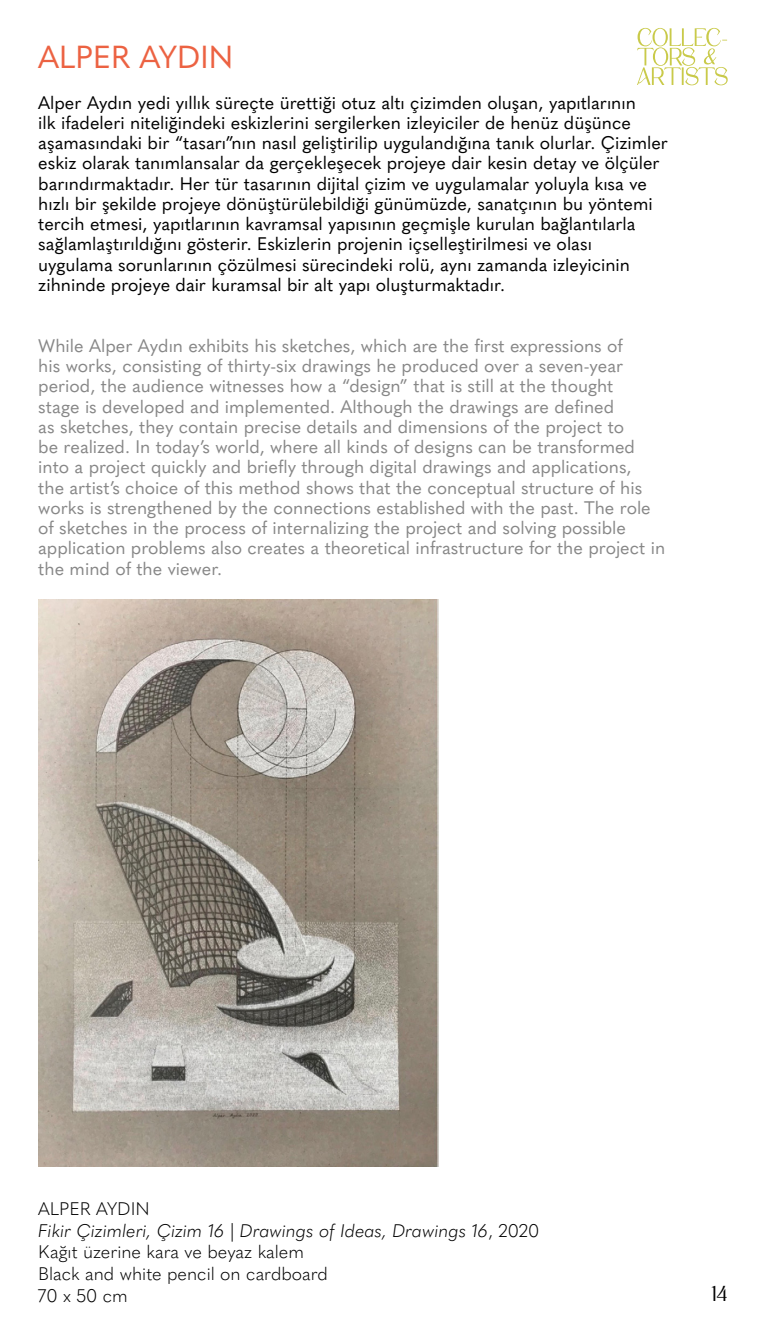
<style>
.page{position:relative;width:766px;height:1340px;background:#fff}
.page>*{position:absolute;margin:0;border:0;box-sizing:border-box;transform-origin:0 0}
.t1{font:31.5px "Quasimoda";color:#ec6242}
.t2{font:24.75px "Stigma Serif Display";color:#000}
.t3{font:18px/20.2px "Quasimoda";color:#878787}
.t4{font:18px/20.2px "Quasimoda";color:#000}
.t5{font:300 18px "Quasimoda";color:#000}
.t6{font:italic 300 18px "Quasimoda";color:#000}
.s1{font-style:normal}
</style>
<div class="page">
<img style="left:38px;top:600px;width:400px;height:566px">
<svg style="left:637px;top:28px;width:90px;height:57px"></svg>
<p class="t1" style="left:38px;top:33px;width:196px">ALPER AYDIN</p>
<p class="t4" style="left:38px;top:91px;width:631px">Alper Aydın yedi yıllık süreçte ürettiği otuz altı çizimden oluşan, yapıtlarının<br>ilk ifadeleri niteliğindeki eskizlerini sergilerken izleyiciler de henüz düşünce aşamasındaki bir “tasarı”nın nasıl geliştirilip uygulandığına tanık olurlar. Çizimler eskiz olarak tanımlansalar da gerçekleşecek projeye dair kesin detay ve ölçüler barındırmaktadır. Her tür tasarının dijital çizim ve uygulamalar yoluyla kısa ve hızlı bir şekilde projeye dönüştürülebildiği günümüzde, sanatçının bu yöntemi tercih etmesi, yapıtlarının kavramsal yapısının geçmişle kurulan bağlantılarla sağlamlaştırıldığını gösterir. Eskizlerin projenin içselleştirilmesi ve olası uygulama sorunlarının çözülmesi sürecindeki rolü, aynı zamanda izleyicinin zihninde projeye dair kuramsal bir alt yapı oluşturmaktadır.</p>
<p class="t3" style="left:38px;top:334px;width:628px">While Alper Aydın exhibits his sketches, which are the first expressions of<br>his works, consisting of thirty-six drawings he produced over a seven-year period, the audience witnesses how a “design” that is still at the thought<br>stage is developed and implemented. Although the drawings are defined<br>as sketches, they contain precise details and dimensions of the project to<br>be realized. In today’s world, where all kinds of designs can be transformed into a project quickly and briefly through digital drawings and applications,<br>the artist’s choice of this method shows that the conceptual structure of his works is strengthened by the connections established with the past. The role of sketches in the process of internalizing the project and solving possible application problems also creates a theoretical infrastructure for the project in the mind of the viewer.</p>
<p class="t5" style="left:38px;top:1195px;width:113px">ALPER AYDIN</p>
<p class="t6" style="left:38px;top:1216px;width:502px">Fikir Çizimleri, Çizim 16 | Drawings of Ideas, Drawings 16<span class="s1">, 2020</span></p>
<p class="t5" style="left:38px;top:1238px;width:267px">Kağıt üzerine kara ve beyaz kalem</p>
<p class="t5" style="left:38px;top:1259px;width:291px">Black and white pencil on cardboard</p>
<p class="t5" style="left:38px;top:1281px;width:91px">70 x 50 cm</p>
<h2 class="t2" style="left:711px;top:1281px;width:18px">14</h2>
</div>
